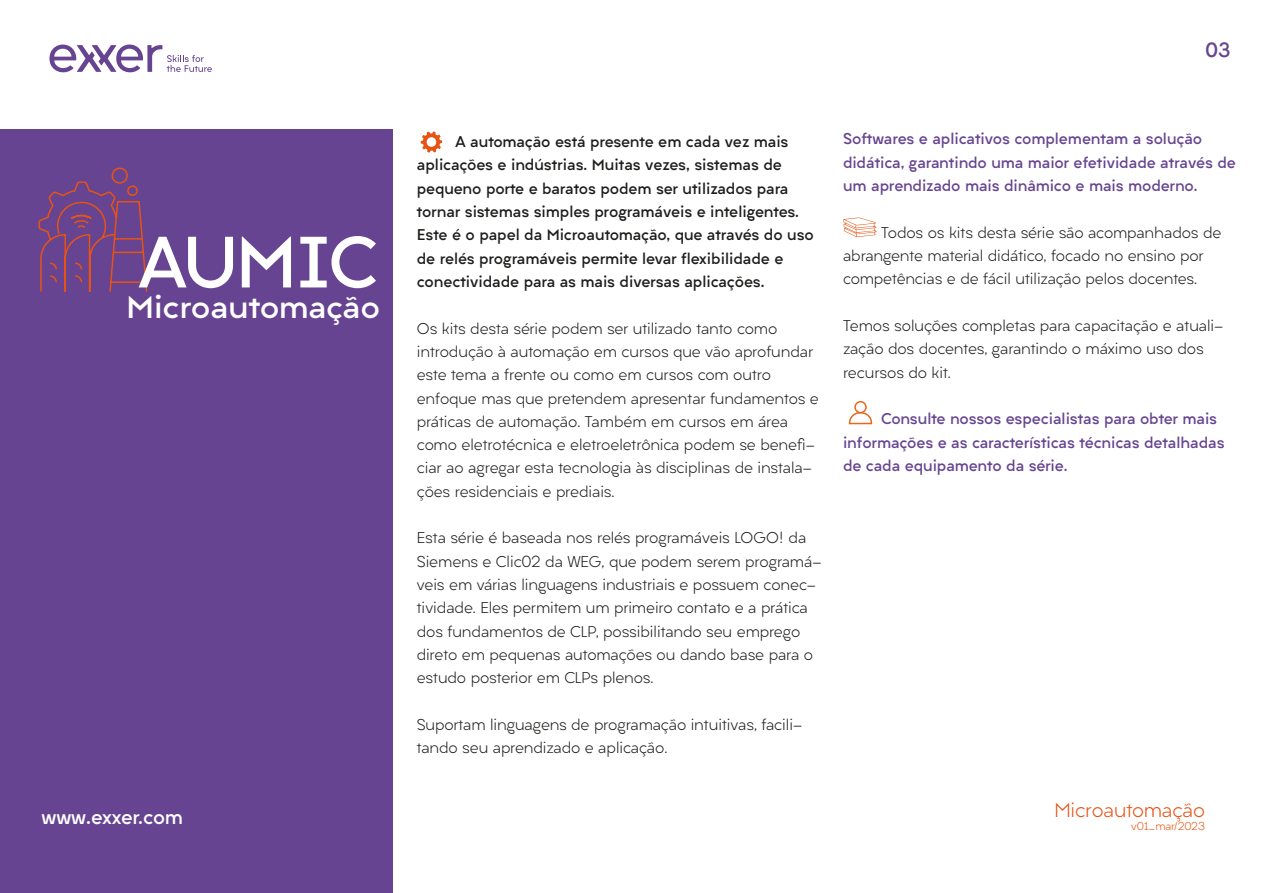
<style>
.page{position:relative;width:1263px;height:893px;background:#fff}
.page>*{position:absolute;margin:0;border:0;box-sizing:border-box;transform-origin:0 0}
.t1{font:700 69px "Liber Grotesque Family";letter-spacing:-.02em;color:#fff}
.t2{font:700 30px "Liber Grotesque Family";letter-spacing:-.01em;color:#fff;scale:1.05 1}
.t3{font:300 19.05px "Liber Grotesque Family";letter-spacing:-.01em;color:#e65313}
.t4{font:700 19.05px "Liber Grotesque Family";letter-spacing:-.015em;color:#fff}
.t5{font:700 19.05px "Liber Grotesque Family";color:#674491}
.t6{font:300 14.85px/23.2px "Liber Grotesque Family";letter-spacing:-.01em;color:#1d1d1b}
.t7{font:700 14.85px/23.2px "Liber Grotesque Family";letter-spacing:-.01em;color:#1d1d1b}
.t8{font:700 14.85px/23.2px "Liber Grotesque Family";letter-spacing:-.01em;color:#674491}
.t9{font:700 14.85px/23.2px "Liber Grotesque Family";letter-spacing:-.01em;color:#664491}
.t10{font:300 10.65px "Liber Grotesque Family";color:#e65313}
</style>
<div class="page">
<svg style="left:49px;top:44px;width:163px;height:29px"></svg>
<div style="left:0;top:129px;width:393px;height:764px;background:#674491"></div>
<svg style="left:38px;top:167px;width:110px;height:125px"></svg>
<svg style="left:421px;top:131px;width:21px;height:22px"></svg>
<svg style="left:843px;top:217px;width:34px;height:20px"></svg>
<div style="left:854px;top:401px;width:13px;height:12px;border:2px solid #e9671b;border-radius:50%"></div>
<svg style="left:848px;top:411px;width:25px;height:14px"></svg>
<h1 class="t1" style="left:137px;top:219px;width:242px">AUMIC</h1>
<h2 class="t2" style="left:126px;top:289px;width:243px">Microautomação</h2>
<p class="t5" style="left:1205px;top:38px;width:27px">03</p>
<p class="t7" style="left:417px;top:130px;width:399px;text-indent:38px">A automação está presente em cada vez mais aplicações e indústrias. Muitas vezes, sistemas de pequeno porte e baratos podem ser utilizados para tornar sistemas simples programáveis e inteligentes.<br>Este é o papel da Microautomação, que através do uso de relés programáveis permite levar flexibilidade e conectividade para as mais diversas aplicações.</p>
<p class="t6" style="left:417px;top:317px;width:404px">Os kits desta série podem ser utilizado tanto como introdução à automação em cursos que vão aprofundar este tema a frente ou como em cursos com outro enfoque mas que pretendem apresentar fundamentos e práticas de automação. Também em cursos em área como eletrotécnica e eletroeletrônica podem se benefi&shy;ciar ao agregar esta tecnologia às disciplinas de instala&shy;ções residenciais e prediais.</p>
<p class="t6" style="left:417px;top:526px;width:406px">Esta série é baseada nos relés programáveis LOGO! da Siemens e Clic02 da WEG, que podem serem programá&shy;veis em várias linguagens industriais e possuem conec&shy;tividade. Eles permitem um primeiro contato e a prática dos fundamentos de CLP, possibilitando seu emprego direto em pequenas automações ou dando base para o estudo posterior em CLPs plenos.</p>
<p class="t6" style="left:417px;top:713px;width:387px">Suportam linguagens de programação intuitivas, facili&shy;tando seu aprendizado e aplicação.</p>
<p class="t8" style="left:843px;top:127px;width:394px">Softwares e aplicativos complementam a solução didática, garantindo uma maior efetividade através de um aprendizado mais dinâmico e mais moderno.</p>
<p class="t6" style="left:843px;top:221px;width:380px;text-indent:38px">Todos os kits desta série são acompanhados de abrangente material didático, focado no ensino por competências e de fácil utilização pelos docentes.</p>
<p class="t6" style="left:843px;top:314px;width:382px">Temos soluções completas para capacitação e atuali&shy;zação dos docentes, garantindo o máximo uso dos recursos do kit.</p>
<p class="t9" style="left:843px;top:407px;width:383px;text-indent:38px">Consulte nossos especialistas para obter mais informações e as características técnicas detalhadas de cada equipamento da série.</p>
<p class="t4" style="left:41px;top:805px;width:143px">www.exxer.com</p>
<p class="t3" style="left:1054px;top:798px;width:152px">Microautomação</p>
<p class="t10" style="left:1131px;top:819px;width:75px">v01_mar/2023</p>
</div>
